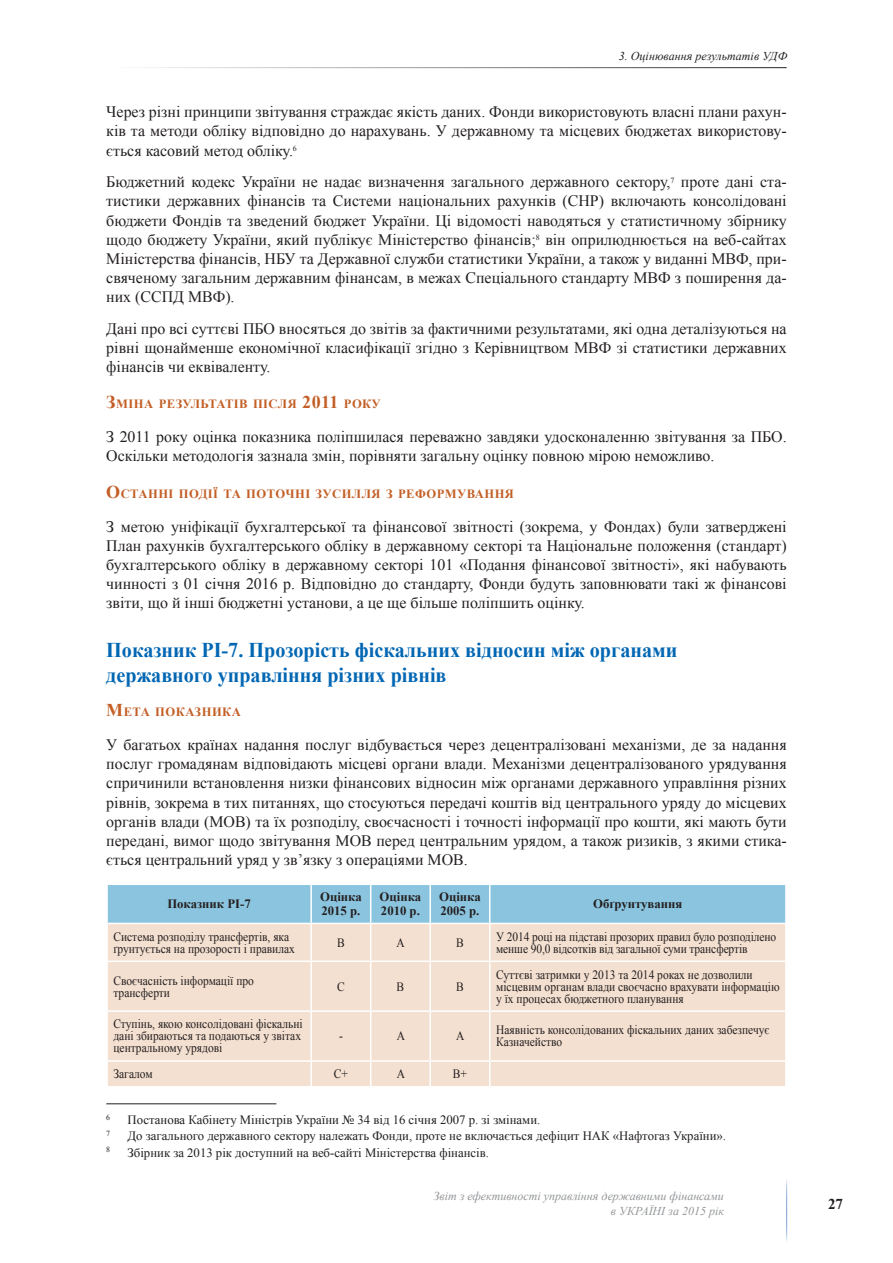
<style>
.page{position:relative;width:893px;height:1263px;background:#fff}
.page>*{position:absolute;margin:0;border:0;box-sizing:border-box;transform-origin:0 0}
.t1{font:700 21px/25.2px "Times New Roman";color:#0166b3;scale:.96 1}
.t2{font:15.9px/19px "Times New Roman";color:#231f20;text-align:justify}
.t3{font:700 15px "Times New Roman";color:#231f20}
.t4{font:12.75px/12px "Times New Roman";color:#231f20;scale:.9 1}
.t5{font:12.75px "Times New Roman";color:#231f20}
.t6{font:700 12.75px/13.5px "Times New Roman";color:#231f20}
.t7{font:700 12.6px "Times New Roman";letter-spacing:.035em;color:#c35f26}
.t8{font:italic 12px/14.4px "Times New Roman";color:#939598;text-align:right}
.t9{font:italic 12px "Times New Roman";letter-spacing:.005em;color:#231f20}
.t10{font:7.8px "Times New Roman";color:#231f20}
.s1{font-size:18px}
</style>
<div class="page">
<hr style="left:106px;top:67px;width:681px;height:1px;background:#231f20">
<hr style="left:786px;top:1178px;width:1px;height:64px;background:#7e9ed2">
<div style="left:108px;top:885px;width:677px;height:38px;background:#8bc4de"></div>
<div style="left:108px;top:924px;width:677px;height:162px;background:#f4e0d0"></div>
<hr style="left:310px;top:885px;width:2px;height:38px;background:#fff">
<hr style="left:370px;top:885px;width:1px;height:38px;background:#fff">
<hr style="left:429px;top:885px;width:2px;height:38px;background:#fff">
<hr style="left:489px;top:885px;width:1px;height:38px;background:#fff">
<hr style="left:310px;top:924px;width:2px;height:36px;background:#fff">
<hr style="left:370px;top:924px;width:1px;height:36px;background:#fff">
<hr style="left:429px;top:924px;width:2px;height:36px;background:#fff">
<hr style="left:489px;top:924px;width:1px;height:36px;background:#fff">
<hr style="left:108px;top:960px;width:203px;height:2px;background:#fff">
<hr style="left:311px;top:960px;width:60px;height:2px;background:#fff">
<hr style="left:310px;top:962px;width:2px;height:48px;background:#fff">
<hr style="left:371px;top:960px;width:59px;height:2px;background:#fff">
<hr style="left:370px;top:962px;width:1px;height:48px;background:#fff">
<hr style="left:430px;top:960px;width:60px;height:2px;background:#fff">
<hr style="left:429px;top:962px;width:2px;height:48px;background:#fff">
<hr style="left:490px;top:960px;width:297px;height:2px;background:#fff">
<hr style="left:489px;top:962px;width:1px;height:48px;background:#fff">
<hr style="left:108px;top:1010px;width:203px;height:2px;background:#fff">
<hr style="left:311px;top:1010px;width:60px;height:2px;background:#fff">
<hr style="left:310px;top:1012px;width:2px;height:48px;background:#fff">
<hr style="left:371px;top:1010px;width:59px;height:2px;background:#fff">
<hr style="left:370px;top:1012px;width:1px;height:48px;background:#fff">
<hr style="left:430px;top:1010px;width:60px;height:2px;background:#fff">
<hr style="left:429px;top:1012px;width:2px;height:48px;background:#fff">
<hr style="left:490px;top:1010px;width:297px;height:2px;background:#fff">
<hr style="left:489px;top:1012px;width:1px;height:48px;background:#fff">
<hr style="left:108px;top:1060px;width:203px;height:2px;background:#fff">
<hr style="left:311px;top:1060px;width:60px;height:2px;background:#fff">
<hr style="left:310px;top:1062px;width:2px;height:24px;background:#fff">
<hr style="left:371px;top:1060px;width:59px;height:2px;background:#fff">
<svg style="left:370px;top:1062px;width:1px;height:24px"></svg>
<hr style="left:430px;top:1060px;width:60px;height:2px;background:#fff">
<hr style="left:429px;top:1062px;width:2px;height:24px;background:#fff">
<hr style="left:490px;top:1060px;width:297px;height:2px;background:#fff">
<svg style="left:489px;top:1062px;width:1px;height:24px"></svg>
<hr style="left:106px;top:1103px;width:170px;height:1px;background:#231f20">
<p class="t9" style="left:619px;top:47px;width:170px">3. Оцінювання результатів УДФ</p>
<p class="t2" style="left:106px;top:102px;width:682px">Через різні принципи звітування страждає якість даних. Фонди використовують власні плани рахун&shy;ків та методи обліку відповідно до нарахувань. У державному та місцевих бюджетах використову&shy;ється касовий метод обліку.<sup>6</sup></p>
<p class="t2" style="left:106px;top:172px;width:682px">Бюджетний кодекс України не надає визначення загального державного сектору,<sup>7</sup> проте дані ста&shy;тистики державних фінансів та Системи національних рахунків (СНР) включають консолідовані бюджети Фондів та зведений бюджет України. Ці відомості наводяться у статистичному збірнику щодо бюджету України, який публікує Міністерство фінансів;<sup>8</sup> він оприлюднюється на веб-сайтах Міністерства фінансів, НБУ та Державної служби статистики України, а також у виданні МВФ, при&shy;свяченому загальним державним фінансам, в межах Спеціального стандарту МВФ з поширення да&shy;них (ССПД МВФ).</p>
<p class="t2" style="left:106px;top:319px;width:682px">Дані про всі суттєві ПБО вносяться до звітів за фактичними результатами, які одна деталізуються на рівні щонайменше економічної класифікації згідно з Керівництвом МВФ зі статистики державних фінансів чи еквіваленту.</p>
<p class="t7" style="left:106px;top:395px;width:276px"><span class="s1">З</span>міна результатів після <span class="s1">2011</span> року</p>
<p class="t2" style="left:106px;top:427px;width:682px">З 2011 року оцінка показника поліпшилася переважно завдяки удосконаленню звітування за ПБО.<br>Оскільки методологія зазнала змін, порівняти загальну оцінку повною мірою неможливо.</p>
<p class="t7" style="left:106px;top:485px;width:409px"><span class="s1">О</span>станні події та поточні зусилля з реформування</p>
<p class="t2" style="left:106px;top:517px;width:682px">З метою уніфікації бухгалтерської та фінансової звітності (зокрема, у Фондах) були затверджені План рахунків бухгалтерського обліку в державному секторі та Національне положення (стандарт) бухгалтерського обліку в державному секторі 101 «Подання фінансової звітності», які набувають чинності з 01 січня 2016 р. Відповідно до стандарту, Фонди будуть заповнювати такі ж фінансові звіти, що й інші бюджетні установи, а це ще більше поліпшить оцінку.</p>
<h1 class="t1" style="left:106px;top:637px;width:596px">Показник PI-7. Прозорість фіскальних відносин між органами державного управління різних рівнів</h1>
<p class="t7" style="left:106px;top:703px;width:136px"><span class="s1">М</span>ета показника</p>
<p class="t2" style="left:106px;top:735px;width:682px">У багатьох країнах надання послуг відбувається через децентралізовані механізми, де за надання послуг громадянам відповідають місцеві органи влади. Механізми децентралізованого урядування спричинили встановлення низки фінансових відносин між органами державного управління різних рівнів, зокрема в тих питаннях, що стосуються передачі коштів від центрального уряду до місцевих органів влади (МОВ) та їх розподілу, своєчасності і точності інформації про кошти, які мають бути передані, вимог щодо звітування МОВ перед центральним урядом, а також ризиків, з якими стика&shy;ється центральний уряд у зв’язку з операціями МОВ.</p>
<p class="t6" style="left:167px;top:897px;width:85px">Показник PI-7</p>
<p class="t6" style="left:320px;top:890px;width:43px">Оцінка<br>2015 р.</p>
<p class="t6" style="left:380px;top:890px;width:43px">Оцінка<br>2010 р.</p>
<p class="t6" style="left:439px;top:890px;width:43px">Оцінка<br>2005 р.</p>
<p class="t6" style="left:593px;top:897px;width:91px">Обґрунтування</p>
<p class="t4" style="left:113px;top:930px;width:203px">Система розподілу трансфертів, яка ґрунтується на прозорості і правилах</p>
<p class="t4" style="left:337px;top:936px;width:10px">B</p>
<p class="t4" style="left:397px;top:936px;width:11px">A</p>
<p class="t4" style="left:456px;top:936px;width:10px">B</p>
<p class="t4" style="left:496px;top:930px;width:313px">У 2014 році на підставі прозорих правил було розподілено менше 90,0 відсотків від загальної суми трансфертів</p>
<p class="t4" style="left:113px;top:974px;width:158px">Своєчасність інформації про трансферти</p>
<p class="t4" style="left:337px;top:980px;width:10px">C</p>
<p class="t4" style="left:397px;top:980px;width:10px">B</p>
<p class="t4" style="left:456px;top:980px;width:10px">B</p>
<p class="t4" style="left:496px;top:968px;width:316px">Суттєві затримки у 2013 та 2014 роках не дозволили місцевим органам влади своєчасно врахувати інформацію у їх процесах бюджетного планування</p>
<p class="t4" style="left:113px;top:1018px;width:212px">Ступінь, якою консолідовані фіскальні дані збираються та подаються у звітах центральному урядові</p>
<p class="t4" style="left:339px;top:1030px;width:6px">-</p>
<p class="t4" style="left:397px;top:1030px;width:11px">A</p>
<p class="t4" style="left:456px;top:1030px;width:11px">A</p>
<p class="t4" style="left:496px;top:1024px;width:305px">Наявність консолідованих фіскальних даних забезпечує<br>Казначейство</p>
<p class="t4" style="left:113px;top:1068px;width:45px">Загалом</p>
<p class="t4" style="left:334px;top:1068px;width:17px">C+</p>
<p class="t4" style="left:397px;top:1068px;width:11px">A</p>
<p class="t4" style="left:453px;top:1068px;width:17px">B+</p>
<p class="t10" style="left:106px;top:1112px;width:5px">6</p>
<p class="t5" style="left:128px;top:1111px;width:414px">Постанова Кабінету Міністрів України № 34 від 16 січня 2007 р. зі змінами.</p>
<p class="t10" style="left:106px;top:1128px;width:5px">7</p>
<p class="t5" style="left:128px;top:1127px;width:600px">До загального державного сектору належать Фонди, проте не включається дефіцит НАК «Нафтогаз України».</p>
<p class="t10" style="left:106px;top:1144px;width:5px">8</p>
<p class="t5" style="left:128px;top:1144px;width:363px">Збірник за 2013 рік доступний на веб-сайті Міністерства фінансів.</p>
<p class="t8" style="left:433px;top:1189px;width:292px">Звіт з ефективності управління державними фінансами в УКРАЇНІ за 2015 рік</p>
<p class="t3" style="left:828px;top:1193px;width:16px">27</p>
</div>
